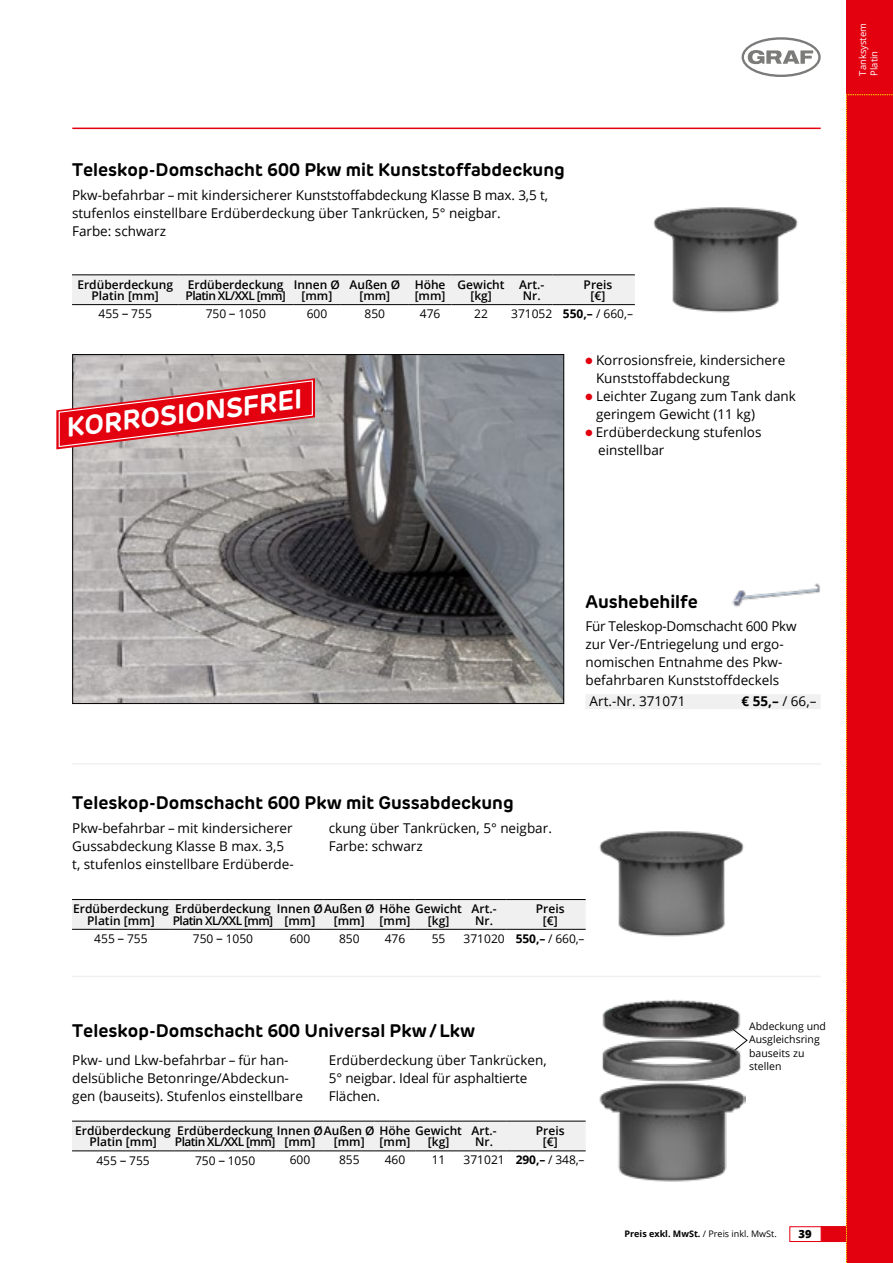
<style>
.page{position:relative;width:893px;height:1263px;background:#fff}
.page>*{position:absolute;margin:0;border:0;box-sizing:border-box;transform-origin:0 0}
.t1{font:700 27px "New Rubrik Edge";color:#fff}
.t2{font:700 18px "New Rubrik Edge";color:#000}
.t3{font:13.5px/18px "Open Sans";color:#000}
.t4{font:700 13.5px "Open Sans";color:#000}
.t5{font:600 12px/11.2px "Open Sans";color:#000;text-align:center}
.t6{font:12px "Open Sans";color:#000}
.t7{font:800 11.25px "Open Sans";color:#000}
.t8{font:10.5px/13.5px "Open Sans";color:#000}
.t9{font:9.45px/11.4px "Open Sans";color:#fff}
.t10{font:9px "Open Sans";color:#000}
.s1{font-size:13.5px}
.s2{font-weight:700}
.s3{color:#e3000f}
.s4{font-weight:400}
</style>
<div class="page">
<svg style="left:742px;top:37px;width:79px;height:40px"></svg>
<div style="left:846px;top:0;width:47px;height:1263px;background:#e3000f"></div>
<hr style="left:72px;top:128px;width:749px;height:1px;background:#e3000f">
<hr style="left:72px;top:976px;width:749px;height:1px;background:#f0f0f0">
<hr style="left:72px;top:763px;width:749px;height:1px;background:#f0f0f0">
<img style="left:599px;top:831px;width:145px;height:105px">
<img style="left:599px;top:999px;width:146px;height:183px">
<div style="left:72px;top:275px;width:563px;height:31px;background:#f0f0f0"></div>
<hr style="left:293px;top:274px;width:48px;height:1px;background:#000">
<hr style="left:341px;top:274px;width:68px;height:1px;background:#000">
<hr style="left:409px;top:274px;width:42px;height:1px;background:#000">
<hr style="left:451px;top:274px;width:60px;height:1px;background:#000">
<hr style="left:511px;top:274px;width:42px;height:1px;background:#000">
<hr style="left:553px;top:274px;width:82px;height:1px;background:#000">
<hr style="left:293px;top:304px;width:48px;height:1px;background:#000">
<hr style="left:341px;top:304px;width:68px;height:1px;background:#000">
<hr style="left:409px;top:304px;width:42px;height:1px;background:#000">
<hr style="left:451px;top:304px;width:60px;height:1px;background:#000">
<hr style="left:511px;top:304px;width:42px;height:1px;background:#000">
<hr style="left:553px;top:304px;width:82px;height:1px;background:#000">
<hr style="left:72px;top:304px;width:106px;height:1px;background:#000">
<hr style="left:178px;top:304px;width:115px;height:1px;background:#000">
<hr style="left:72px;top:274px;width:106px;height:1px;background:#000">
<hr style="left:178px;top:274px;width:115px;height:1px;background:#000">
<div style="left:72px;top:900px;width:514px;height:29px;background:#f0f0f0"></div>
<hr style="left:276px;top:899px;width:48px;height:1px;background:#000">
<hr style="left:324px;top:899px;width:51px;height:1px;background:#000">
<hr style="left:375px;top:899px;width:40px;height:1px;background:#000">
<hr style="left:415px;top:899px;width:47px;height:1px;background:#000">
<hr style="left:462px;top:899px;width:44px;height:1px;background:#000">
<hr style="left:506px;top:899px;width:80px;height:1px;background:#000">
<hr style="left:276px;top:929px;width:48px;height:1px;background:#000">
<hr style="left:324px;top:929px;width:51px;height:1px;background:#000">
<hr style="left:375px;top:929px;width:40px;height:1px;background:#000">
<hr style="left:415px;top:929px;width:47px;height:1px;background:#000">
<hr style="left:462px;top:929px;width:44px;height:1px;background:#000">
<hr style="left:506px;top:929px;width:80px;height:1px;background:#000">
<hr style="left:72px;top:929px;width:98px;height:1px;background:#000">
<hr style="left:170px;top:929px;width:106px;height:1px;background:#000">
<hr style="left:72px;top:899px;width:98px;height:1px;background:#000">
<hr style="left:170px;top:899px;width:106px;height:1px;background:#000">
<div style="left:72px;top:1122px;width:514px;height:30px;background:#f0f0f0"></div>
<hr style="left:276px;top:1121px;width:48px;height:1px;background:#000">
<hr style="left:324px;top:1121px;width:51px;height:1px;background:#000">
<hr style="left:375px;top:1121px;width:40px;height:1px;background:#000">
<hr style="left:415px;top:1121px;width:47px;height:1px;background:#000">
<hr style="left:462px;top:1121px;width:44px;height:1px;background:#000">
<hr style="left:506px;top:1121px;width:80px;height:1px;background:#000">
<hr style="left:276px;top:1150px;width:48px;height:1px;background:#000">
<hr style="left:324px;top:1150px;width:51px;height:1px;background:#000">
<hr style="left:375px;top:1150px;width:40px;height:1px;background:#000">
<hr style="left:415px;top:1150px;width:47px;height:1px;background:#000">
<hr style="left:462px;top:1150px;width:44px;height:1px;background:#000">
<hr style="left:506px;top:1150px;width:80px;height:1px;background:#000">
<hr style="left:72px;top:1150px;width:102px;height:1px;background:#000">
<hr style="left:174px;top:1150px;width:102px;height:1px;background:#000">
<hr style="left:72px;top:1121px;width:102px;height:1px;background:#000">
<hr style="left:174px;top:1121px;width:102px;height:1px;background:#000">
<div style="left:585px;top:694px;width:236px;height:15px;background:#f0f0f0"></div>
<img style="left:74px;top:356px;width:488px;height:346px">
<svg style="left:56px;top:378px;width:259px;height:71px;background:#d45e65"></svg>
<img style="left:653px;top:207px;width:136px;height:105px">
<img style="left:732px;top:590px;width:57px;height:17px">
<svg style="left:789px;top:99px;width:57px;height:1164px"></svg>
<svg style="left:846px;top:94px;width:47px;height:1169px"></svg>
<h2 class="t2" style="left:72px;top:158px;width:494px">Teleskop-Domschacht 600 Pkw mit Kunststoffabdeckung</h2>
<p class="t3" style="left:72px;top:185px;width:477px">Pkw-befahrbar – mit kindersicherer Kunststoffabdeckung Klasse B max. 3,5 t, stufenlos einstellbare Erdüberdeckung über Tankrücken, 5° neigbar.<br>Farbe: schwarz</p>
<p class="t5" style="left:77px;top:278px;width:97px">Erdüberdeckung<br>Platin [mm]</p>
<p class="t5" style="left:186px;top:278px;width:102px;text-align:left">Erdüberdeckung<br>Platin XL/XXL [mm]</p>
<p class="t5" style="left:294px;top:278px;width:47px">Innen Ø [mm]</p>
<p class="t5" style="left:349px;top:278px;width:52px">Außen Ø [mm]</p>
<p class="t5" style="left:415px;top:278px;width:32px;text-align:left">Höhe [mm]</p>
<p class="t5" style="left:458px;top:278px;width:49px">Gewicht [kg]</p>
<p class="t5" style="left:519px;top:278px;width:26px;text-align:left">Art.-<br>Nr.</p>
<p class="t5" style="left:584px;top:278px;width:30px">Preis [€]</p>
<p class="t6" style="left:99px;top:306px;width:55px">455 <span class="s1">–</span> 755</p>
<p class="t6" style="left:206px;top:306px;width:62px">750 <span class="s1">–</span> 1050</p>
<p class="t6" style="left:307px;top:305px;width:22px">600</p>
<p class="t6" style="left:365px;top:305px;width:22px">850</p>
<p class="t6" style="left:420px;top:305px;width:22px">476</p>
<p class="t6" style="left:474px;top:305px;width:15px">22</p>
<p class="t6" style="left:511px;top:305px;width:123px">371052 <span class="s2">550,–</span> / 660,–</p>
<h1 class="t1" style="left:63px;top:411px;width:239px;rotate:-7deg">KORROSIONSFREI</h1>
<p class="t3" style="left:596px;top:350px;width:191px;text-indent:-11px"><span class="s3">●</span> Korrosionsfreie, kindersichere<br>Kunststoffabdeckung</p>
<p class="t3" style="left:596px;top:386px;width:201px;text-indent:-11px"><span class="s3">●</span> Leichter Zugang zum Tank dank geringem Gewicht (11 kg)</p>
<p class="t3" style="left:598px;top:422px;width:165px;text-indent:-13px"><span class="s3">●</span> Erdüberdeckung stufenlos einstellbar</p>
<p class="t9" style="left:857px;top:76px;width:54px;rotate:-90deg">Tanksystem<br>Platin</p>
<h2 class="t2" style="left:585px;top:591px;width:114px">Aushebehilfe</h2>
<p class="t3" style="left:585px;top:617px;width:213px">Für Teleskop-Domschacht 600 Pkw zur Ver-/Entriegelung und ergo&shy;nomischen Entnahme des Pkw&shy;befahrbaren Kunststoffdeckels</p>
<p class="t3" style="left:590px;top:692px;width:97px">Art.-Nr. 371071</p>
<p class="t4" style="left:742px;top:692px;width:76px">€ 55,– <span class="s4">/ 66,–</span></p>
<h2 class="t2" style="left:72px;top:791px;width:443px">Teleskop-Domschacht 600 Pkw mit Gussabdeckung</h2>
<p class="t3" style="left:72px;top:818px;width:223px">Pkw-befahrbar – mit kindersicherer<br>Gussabdeckung Klasse B max. 3,5 t, stufenlos einstellbare Erdüberde-</p>
<p class="t3" style="left:329px;top:818px;width:225px">ckung über Tankrücken, 5° neigbar.<br>Farbe: schwarz</p>
<p class="t5" style="left:73px;top:903px;width:97px">Erdüberdeckung<br>Platin [mm]</p>
<p class="t5" style="left:173px;top:903px;width:102px;text-align:left">Erdüberdeckung<br>Platin XL/XXL [mm]</p>
<p class="t5" style="left:285px;top:903px;width:179px;text-align:left;text-indent:-8px">Innen ØAußen Ø Höhe Gewicht [mm]</p>
<p class="t5" style="left:334px;top:914px;width:32px">[mm]</p>
<p class="t5" style="left:380px;top:914px;width:32px">[mm]</p>
<p class="t5" style="left:428px;top:914px;width:23px">[kg]</p>
<p class="t5" style="left:472px;top:903px;width:26px;text-align:left">Art.-<br>Nr.</p>
<p class="t5" style="left:536px;top:903px;width:30px">Preis [€]</p>
<p class="t6" style="left:94px;top:930px;width:55px">455 <span class="s1">–</span> 755</p>
<p class="t6" style="left:193px;top:930px;width:62px">750 <span class="s1">–</span> 1050</p>
<p class="t6" style="left:290px;top:930px;width:22px">600</p>
<p class="t6" style="left:339px;top:930px;width:22px">850</p>
<p class="t6" style="left:385px;top:930px;width:22px">476</p>
<p class="t6" style="left:432px;top:930px;width:15px">55</p>
<p class="t6" style="left:464px;top:930px;width:123px">371020 <span class="s2">550,–</span> / 660,–</p>
<h2 class="t2" style="left:72px;top:1019px;width:405px">Teleskop-Domschacht 600 Universal Pkw/Lkw</h2>
<p class="t3" style="left:72px;top:1050px;width:232px">Pkw- und Lkw-befahrbar – für han&shy;delsübliche Betonringe/Abdeckun&shy;gen (bauseits). Stufenlos einstellbare</p>
<p class="t3" style="left:329px;top:1050px;width:219px">Erdüberdeckung über Tankrücken,<br>5° neigbar. Ideal für asphaltierte<br>Flächen.</p>
<p class="t5" style="left:75px;top:1125px;width:97px">Erdüberdeckung<br>Platin [mm]</p>
<p class="t5" style="left:175px;top:1125px;width:289px;text-align:left">Erdüberdeckung Innen ØAußen Ø Höhe Gewicht<br>Platin XL/XXL [mm]</p>
<p class="t5" style="left:285px;top:1136px;width:32px">[mm]</p>
<p class="t5" style="left:334px;top:1136px;width:32px">[mm]</p>
<p class="t5" style="left:380px;top:1136px;width:32px">[mm]</p>
<p class="t5" style="left:428px;top:1136px;width:23px">[kg]</p>
<p class="t5" style="left:472px;top:1125px;width:26px;text-align:left">Art.-<br>Nr.</p>
<p class="t5" style="left:536px;top:1125px;width:30px">Preis [€]</p>
<p class="t6" style="left:96px;top:1152px;width:55px">455 <span class="s1">–</span> 755</p>
<p class="t6" style="left:195px;top:1152px;width:62px">750 <span class="s1">–</span> 1050</p>
<p class="t6" style="left:290px;top:1151px;width:22px">600</p>
<p class="t6" style="left:339px;top:1151px;width:22px">855</p>
<p class="t6" style="left:385px;top:1151px;width:22px">460</p>
<p class="t6" style="left:432px;top:1151px;width:15px">11</p>
<p class="t6" style="left:464px;top:1151px;width:123px">371021 <span class="s2">290,–</span> / 348,–</p>
<p class="t8" style="left:749px;top:1019px;width:78px">Abdeckung und<br>Ausgleichsring bauseits zu stellen</p>
<p class="t10" style="left:624px;top:1228px;width:154px"><span class="s2">Preis exkl. MwSt.</span> / Preis inkl. MwSt.</p>
<p class="t7" style="left:799px;top:1225px;width:15px">39</p>
</div>
